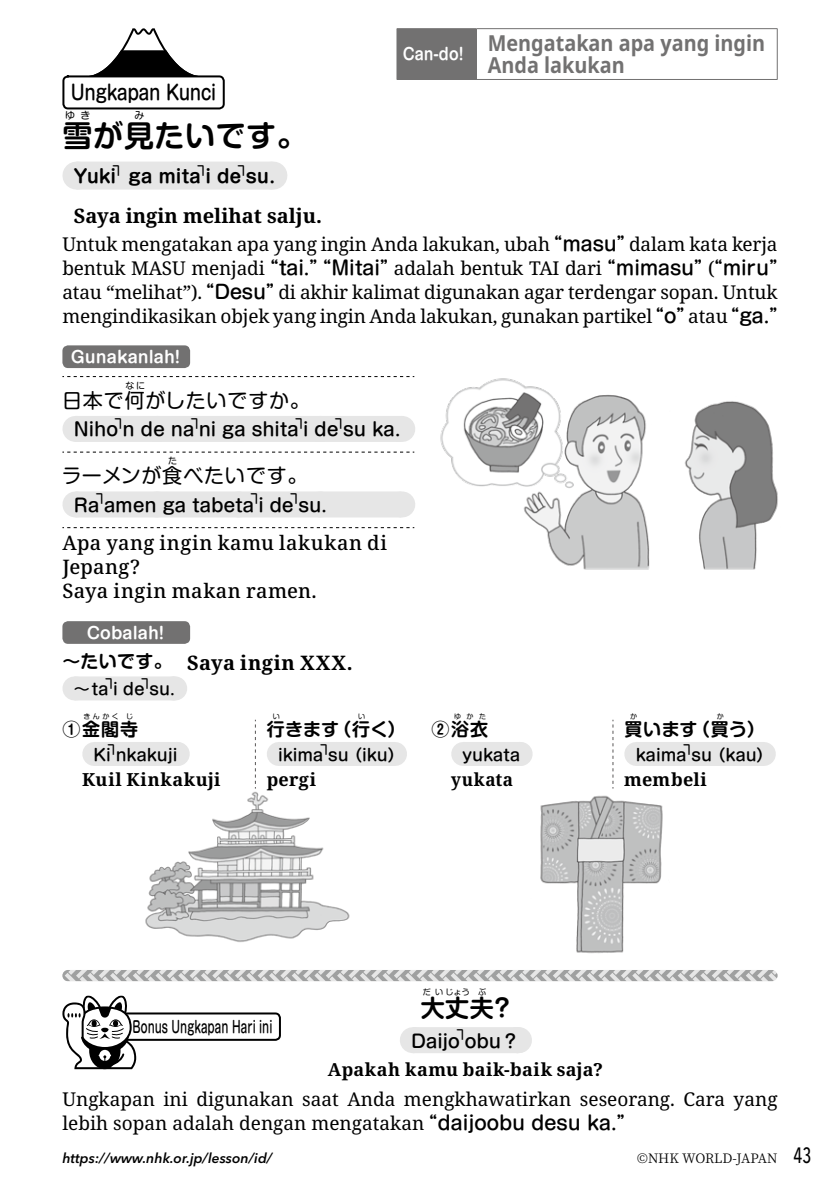
<style>
.page{position:relative;width:840px;height:1191px;background:#fff}
.page>*{position:absolute;margin:0;border:0;box-sizing:border-box;transform-origin:0 0}
.t1{font:700 30px "Shin M Go Pr 6 De";letter-spacing:.02em;color:#000}
.t2{font:700 24px "Shin M Go Pr 6 De";color:#000}
.t3{font:700 22px/22px "Noto Sans";color:#727171;scale:.9 1}
.t4{font:500 20px/24px "Noto Serif";letter-spacing:.025em;color:#000}
.t5{font:20px "Shin M Go Pr 6";letter-spacing:.04em;color:#000}
.t6{font:700 20px "Noto Serif";color:#000}
.t7{font:500 20px "Shin M Go Pr 6";letter-spacing:-.015em;color:#000;scale:.84 1}
.t8{font:700 20px "Noto Serif";letter-spacing:.035em;color:#000}
.t9{font:19px/24px "Noto Serif";color:#000;text-align:justify}
.t10{font:500 18px "Shin M Go Pr 6";color:#000}
.t11{font:700 18px "Noto Serif";letter-spacing:.03em;color:#000}
.t12{font:700 18px "Shin M Go Pr 6 De";letter-spacing:.01em;color:#000}
.t13{font:700 18px "Noto Serif";letter-spacing:.03em;color:#000;scale:.95 1}
.t14{font:500 16px "Shin M Go Pr 6";color:#000}
.t15{font:500 16px "Shin M Go Pr 6";color:#000;scale:.65 1}
.t16{font:700 16px "Shin M Go Pr 6 De";letter-spacing:.005em;color:#fff}
.t17{font:italic 600 14px "Avenir Next LT Pro";color:#000}
.t18{font:14px "Shin M Go Pr 6";color:#000}
.t19{font:13px "Noto Serif CJ Kjp";letter-spacing:-.015em;color:#000}
.t20{font:10px "Shin M Go Pr 6";color:#000}
.t21{font:9px "Shin M Go Pro";color:#000}
.t22{font:8px "Shin M Go Pr 6";letter-spacing:.155em;color:#000}
.t23{font:7px "Shin M Go Pr 6";letter-spacing:.35em;color:#000}
.s1{font-family:"Shin M Go Pr 6";font-weight:500}
.s2{font-family:"Avenir Next LT Pro";font-weight:500;font-stretch:condensed;font-size:22px}
</style>
<div class="page">
<svg style="left:93px;top:28px;width:101px;height:47px"></svg>
<div style="left:62px;top:75px;width:163px;height:34px;border:2px solid #000;border-radius:5px"></div>
<div style="left:76px;top:162px;width:196px;height:28px;background:#e6e6e6"></div>
<svg style="left:272px;top:162px;width:1px;height:28px"></svg>
<svg style="left:62px;top:376px;width:352px;height:1px"></svg>
<svg style="left:62px;top:452px;width:352px;height:1px"></svg>
<svg style="left:62px;top:527px;width:352px;height:1px"></svg>
<div style="left:62px;top:345px;width:128px;height:23px;background:#727171;border-radius:6px"></div>
<img style="left:440px;top:378px;width:338px;height:192px">
<div style="left:75px;top:416px;width:326px;height:26px;background:#e6e6e6"></div>
<svg style="left:401px;top:416px;width:1px;height:26px"></svg>
<div style="left:75px;top:491px;width:326px;height:26px;background:#e6e6e6"></div>
<svg style="left:161px;top:491px;width:199px;height:1px"></svg>
<svg style="left:401px;top:491px;width:1px;height:26px"></svg>
<div style="left:62px;top:621px;width:128px;height:23px;background:#727171;border-radius:6px"></div>
<div style="left:74px;top:676px;width:100px;height:24px;background:#e6e6e6"></div>
<svg style="left:124px;top:676px;width:51px;height:24px"></svg>
<svg style="left:255px;top:719px;width:1px;height:69px"></svg>
<svg style="left:612px;top:719px;width:1px;height:69px"></svg>
<div style="left:94px;top:742px;width:83px;height:24px;background:#e6e6e6"></div>
<svg style="left:177px;top:742px;width:1px;height:24px"></svg>
<div style="left:278px;top:742px;width:116px;height:24px;background:#e6e6e6"></div>
<svg style="left:394px;top:742px;width:1px;height:24px"></svg>
<div style="left:463px;top:742px;width:56px;height:24px;background:#e6e6e6"></div>
<svg style="left:519px;top:742px;width:1px;height:24px"></svg>
<div style="left:636px;top:742px;width:126px;height:24px;background:#e6e6e6"></div>
<svg style="left:762px;top:742px;width:1px;height:24px"></svg>
<img style="left:145px;top:788px;width:205px;height:154px">
<img style="left:540px;top:788px;width:123px;height:165px">
<svg style="left:62px;top:970px;width:715px;height:11px"></svg>
<div style="left:108px;top:1012px;width:173px;height:28px;border:2px solid #000;border-radius:5px"></div>
<svg style="left:62px;top:995px;width:74px;height:74px"></svg>
<div style="left:412px;top:1027px;width:105px;height:26px;background:#e6e6e6"></div>
<svg style="left:517px;top:1027px;width:1px;height:26px"></svg>
<div style="left:397px;top:29px;width:79px;height:50px;background:#727171"></div>
<hr style="left:396px;top:28px;width:80px;height:1px;background:#727171">
<hr style="left:396px;top:29px;width:1px;height:50px;background:#727171">
<hr style="left:476px;top:28px;width:301px;height:1px;background:#727171">
<hr style="left:476px;top:29px;width:1px;height:50px;background:#727171">
<hr style="left:776px;top:29px;width:1px;height:50px;background:#727171">
<hr style="left:396px;top:79px;width:80px;height:1px;background:#727171">
<hr style="left:476px;top:79px;width:301px;height:1px;background:#727171">
<p class="t7" style="left:71px;top:76px;width:174px">Ungkapan Kunci</p>
<h1 class="t1" style="left:62px;top:111px;width:246px">雪が見たいです。</h1>
<p class="t20" style="left:65px;top:107px;width:27px">ゆき</p>
<p class="t20" style="left:134px;top:107px;width:11px">み</p>
<p class="t3" style="left:487px;top:32px;width:309px;text-indent:-85px"><sub>Can-do!</sub> Mengatakan apa yang ingin<br>Anda lakukan</p>
<p class="t18" style="left:196px;top:157px;width:15px">⎤</p>
<p class="t18" style="left:236px;top:157px;width:15px">⎤</p>
<p class="t6" style="left:74px;top:201px;width:249px">Saya ingin melihat salju.</p>
<p class="t9" style="left:62px;top:232px;width:716px">Untuk mengatakan apa yang ingin Anda lakukan, ubah <span class="s1">“masu”</span> dalam kata kerja bentuk MASU menjadi <span class="s1">“tai.” “Mitai”</span> adalah bentuk TAI dari <span class="s1">“mimasu”</span> (<span class="s1">“miru” </span>atau “melihat”). <span class="s1">“Desu”</span> di akhir kalimat digunakan agar terdengar sopan. Untuk mengindikasikan objek yang ingin Anda lakukan, gunakan partikel <span class="s1">“o”</span> atau <span class="s1">“ga.”</span></p>
<p class="t16" style="left:71px;top:343px;width:111px">Gunakanlah!</p>
<p class="t5" style="left:62px;top:384px;width:249px">日本で何がしたいですか。</p>
<p class="t18" style="left:111px;top:157px;width:15px">⎤</p>
<p class="t12" style="left:128px;top:161px;width:148px">ga mita i de su.</p>
<p class="t12" style="left:74px;top:161px;width:44px">Yuki</p>
<p class="t21" style="left:125px;top:378px;width:21px">なに</p>
<p class="t10" style="left:74px;top:415px;width:328px">Niho n de na ni ga shita i de su ka.</p>
<p class="t18" style="left:113px;top:410px;width:15px">⎤</p>
<p class="t18" style="left:189px;top:410px;width:15px">⎤</p>
<p class="t18" style="left:294px;top:410px;width:15px">⎤</p>
<p class="t18" style="left:333px;top:410px;width:15px">⎤</p>
<p class="t5" style="left:62px;top:459px;width:247px">ラーメンが食べたいです。</p>
<p class="t21" style="left:168px;top:454px;width:10px">た</p>
<p class="t10" style="left:74px;top:490px;width:254px">Ra amen ga tabeta i de su.</p>
<p class="t18" style="left:95px;top:486px;width:15px">⎤</p>
<p class="t18" style="left:249px;top:486px;width:15px">⎤</p>
<p class="t18" style="left:289px;top:486px;width:15px">⎤</p>
<p class="t4" style="left:62px;top:532px;width:326px">Apa yang ingin kamu lakukan di<br>Jepang?<br>Saya ingin makan ramen.</p>
<p class="t16" style="left:87px;top:619px;width:79px">Cobalah!</p>
<p class="t12" style="left:62px;top:646px;width:111px">～たいです。</p>
<p class="t14" style="left:74px;top:676px;width:103px">～ta i de su.</p>
<p class="t8" style="left:187px;top:648px;width:167px">Saya ingin XXX.</p>
<p class="t18" style="left:104px;top:670px;width:15px">⎤</p>
<p class="t18" style="left:140px;top:670px;width:15px">⎤</p>
<p class="t23" style="left:83px;top:710px;width:37px">きんかく</p>
<p class="t23" style="left:126px;top:710px;width:8px">じ</p>
<p class="t14" style="left:94px;top:741px;width:85px">Ki nkakuji</p>
<p class="t12" style="left:62px;top:714px;width:77px">①金閣寺</p>
<p class="t18" style="left:107px;top:736px;width:15px">⎤</p>
<p class="t11" style="left:82px;top:767px;width:140px">Kuil Kinkakuji</p>
<p class="t23" style="left:272px;top:710px;width:8px">い</p>
<p class="t23" style="left:358px;top:710px;width:8px">い</p>
<p class="t14" style="left:278px;top:741px;width:127px">ikima su （iku）</p>
<p class="t12" style="left:266px;top:714px;width:140px">行きます（行く）</p>
<p class="t18" style="left:319px;top:736px;width:15px">⎤</p>
<p class="t11" style="left:266px;top:767px;width:51px">pergi</p>
<p class="t23" style="left:454px;top:710px;width:34px">ゆかた</p>
<p class="t14" style="left:462px;top:741px;width:59px">yukata</p>
<p class="t13" style="left:451px;top:767px;width:67px">yukata</p>
<p class="t12" style="left:431px;top:714px;width:58px">②浴衣</p>
<p class="t23" style="left:630px;top:710px;width:8px">か</p>
<p class="t23" style="left:716px;top:710px;width:8px">か</p>
<p class="t14" style="left:635px;top:741px;width:138px">kaima su （kau）</p>
<p class="t12" style="left:624px;top:714px;width:142px">買います（買う）</p>
<p class="t18" style="left:681px;top:736px;width:15px">⎤</p>
<p class="t11" style="left:624px;top:767px;width:84px">membeli</p>
<p class="t22" style="left:422px;top:985px;width:48px">だいじょう</p>
<p class="t22" style="left:478px;top:985px;width:9px">ぶ</p>
<p class="t2" style="left:420px;top:987px;width:75px">大丈夫</p>
<p class="t2" style="left:490px;top:987px;width:25px">？</p>
<p class="t10" style="left:411px;top:1026px;width:110px">Daijo obu？</p>
<p class="t15" style="left:132px;top:1013px;width:217px">Bonus Ungkapan Hari ini</p>
<p class="t18" style="left:455px;top:1021px;width:15px">⎤</p>
<p class="t11" style="left:327px;top:1056px;width:276px">Apakah kamu baik-baik saja?</p>
<p class="t9" style="left:62px;top:1087px;width:716px">Ungkapan ini digunakan saat Anda mengkhawatirkan seseorang. Cara yang lebih sopan adalah dengan mengatakan <span class="s1">“daijoobu desu ka.”</span></p>
<p class="t17" style="left:62px;top:1149px;width:211px">https://www.nhk.or.jp/lesson/id/</p>
<p class="t19" style="left:637px;top:1150px;width:176px">©NHK WORLD-JAPAN <span class="s2">43</span></p>
</div>
